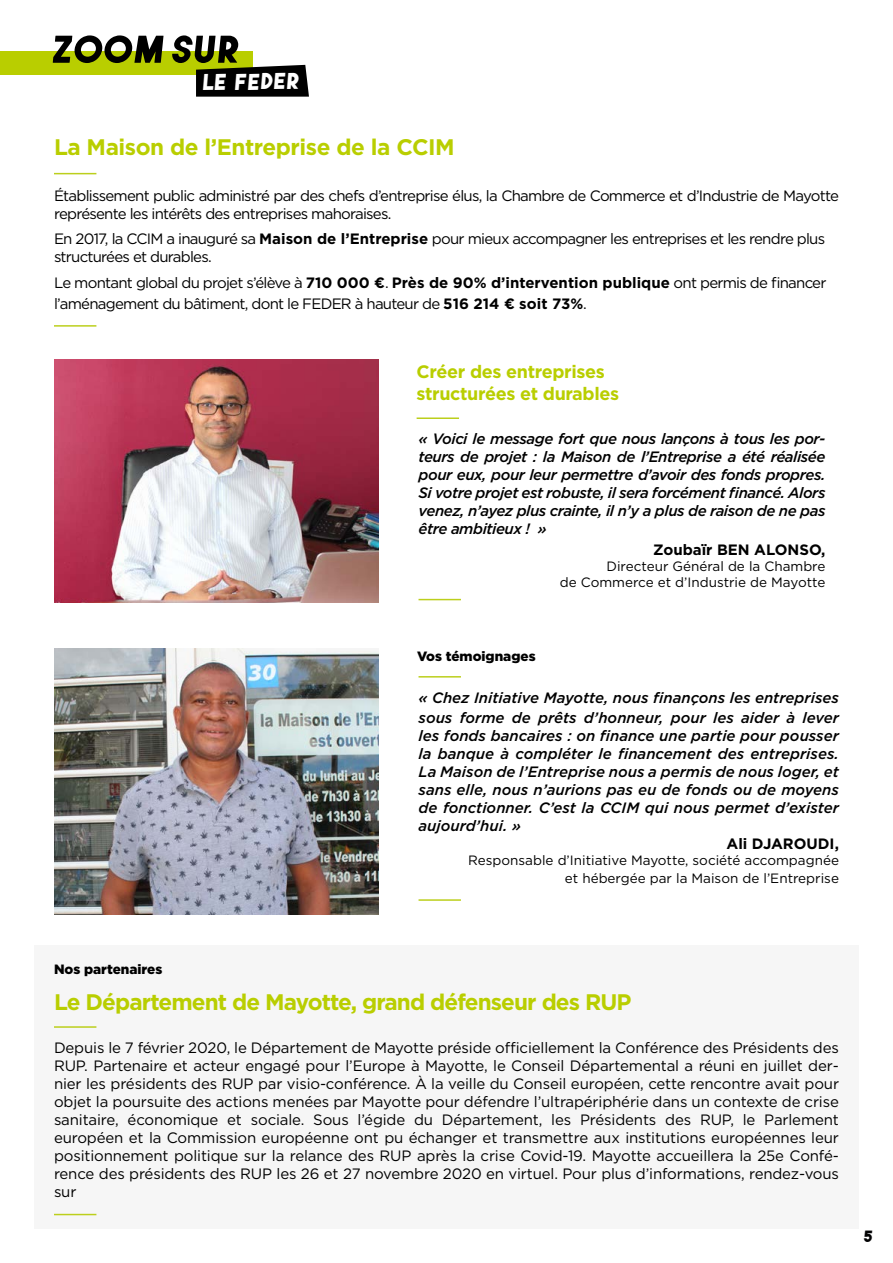
<style>
.page{position:relative;width:893px;height:1263px;background:#fff}
.page>*{position:absolute;margin:0;border:0;box-sizing:border-box;transform-origin:0 0}
.t1{font:50.4px "Genuine";color:#000}
.t2{font:29.25px "Genuine";color:#fff}
.t3{font:700 22.5px "Gotham";letter-spacing:-.04em;color:#b9ce00}
.t4{font:700 22.5px "Gotham";letter-spacing:-.02em;color:#b9ce00}
.t5{font:18.75px "Genuine";color:#020203}
.t6{font:700 18px "Gotham";letter-spacing:-.02em;color:#b9ce00}
.t7{font:15px/18px "Gotham";letter-spacing:-.05em;color:#000}
.t8{font:italic 500 15px/18px "Gotham";color:#000;text-align:justify}
.t9{font:700 15px "Gotham";color:#000}
.t10{font:13.5px "Gotham";color:#000}
.t11{font:900 13.5px "Gotham";color:#000}
.s1{font-weight:700}
</style>
<div class="page">
<div style="left:0;top:51px;width:253px;height:23px;background:#b9ce00"></div>
<svg style="left:196px;top:65px;width:113px;height:32px;background:#14150a"></svg>
<hr style="left:54px;top:173px;width:42px;height:1px;background:#bccf1c">
<hr style="left:418px;top:599px;width:43px;height:1px;background:#bccf1c">
<hr style="left:54px;top:325px;width:42px;height:2px;background:#bccf1c">
<hr style="left:418px;top:676px;width:43px;height:1px;background:#bccf1c">
<hr style="left:418px;top:899px;width:43px;height:2px;background:#bccf1c">
<img style="left:54px;top:360px;width:324px;height:243px">
<img style="left:54px;top:649px;width:324px;height:265px">
<div style="left:34px;top:945px;width:825px;height:284px;background:#f6f6f6"></div>
<hr style="left:54px;top:1026px;width:42px;height:2px;background:#bccf1c">
<hr style="left:54px;top:1214px;width:42px;height:1px;background:#bccf1c">
<hr style="left:417px;top:417px;width:42px;height:2px;background:#bccf1c">
<p class="t1" style="left:53px;top:16px;width:189px">zoom sur</p>
<p class="t2" style="left:203px;top:63px;width:99px;rotate:-1deg">le feder</p>
<p class="t4" style="left:54px;top:132px;width:402px">La Maison de l’Entreprise de la CCIM</p>
<p class="t7" style="left:54px;top:186px;width:786px">Établissement public administré par des chefs d’entreprise élus, la Chambre de Commerce et d’Industrie de Mayotte représente les intérêts des entreprises mahoraises.</p>
<p class="t7" style="left:54px;top:229px;width:773px">En 2017, la CCIM a inauguré sa <span class="s1">Maison de l’Entreprise</span> pour mieux accompagner les entreprises et les rendre plus structurées et durables.</p>
<p class="t7" style="left:54px;top:271px;width:774px;line-height:21px">Le montant global du projet s’élève à <span class="s1">710 000 €</span>. <span class="s1">Près de 90% d’intervention publique</span> ont permis de financer l’aménagement du bâtiment, dont le FEDER à hauteur de <span class="s1">516 214 € soit 73%</span>.</p>
<p class="t6" style="left:417px;top:360px;width:190px">Créer des entreprises</p>
<p class="t6" style="left:417px;top:382px;width:204px">structurées et durables</p>
<p class="t8" style="left:418px;top:429px;width:408px">« Voici le message fort que nous lançons à tous les por&shy;teurs de projet : la Maison de l’Entreprise a été réalisée pour eux, pour leur permettre d’avoir des fonds propres.<br>Si votre projet est robuste, il sera forcément financé. Alors venez, n’ayez plus crainte, il n’y a plus de raison de ne pas être ambitieux ! »</p>
<p class="t9" style="left:653px;top:539px;width:174px">Zoubaïr BEN ALONSO,</p>
<p class="t10" style="left:606px;top:557px;width:220px">Directeur Général de la Chambre</p>
<p class="t10" style="left:560px;top:574px;width:267px">de Commerce et d’Industrie de Mayotte</p>
<p class="t11" style="left:417px;top:647px;width:120px">Vos témoignages</p>
<p class="t8" style="left:418px;top:688px;width:422px;line-height:19.5px">« Chez Initiative Mayotte, nous finançons les entreprises sous forme de prêts d’honneur, pour les aider à lever</p>
<p class="t8" style="left:418px;top:726px;width:422px">les fonds bancaires : on finance une partie pour pousser la banque à compléter le financement des entreprises.<br>La Maison de l’Entreprise nous a permis de nous loger, et sans elle, nous n’aurions pas eu de fonds ou de moyens de fonctionner. C’est la CCIM qui nous permet d’exister aujourd’hui. »</p>
<p class="t9" style="left:726px;top:833px;width:114px">Ali DJAROUDI,</p>
<p class="t10" style="left:468px;top:851px;width:372px">Responsable d’Initiative Mayotte, société accompagnée</p>
<p class="t10" style="left:565px;top:869px;width:276px">et hébergée par la Maison de l’Entreprise</p>
<p class="t11" style="left:54px;top:960px;width:110px">Nos partenaires</p>
<p class="t3" style="left:54px;top:987px;width:579px">Le Département de Mayotte, grand défenseur des RUP</p>
<p class="t7" style="left:54px;top:1039px;width:787px;text-align:justify">Depuis le 7 février 2020, le Département de Mayotte préside officiellement la Conférence des Présidents des RUP. Partenaire et acteur engagé pour l’Europe à Mayotte, le Conseil Départemental a réuni en juillet der&shy;nier les présidents des RUP par visio-conférence. À la veille du Conseil européen, cette rencontre avait pour objet la poursuite des actions menées par Mayotte pour défendre l’ultrapériphérie dans un contexte de crise sanitaire, économique et sociale. Sous l’égide du Département, les Présidents des RUP, le Parlement européen et la Commission européenne ont pu échanger et transmettre aux institutions européennes leur positionnement politique sur la relance des RUP après la crise Covid-19. Mayotte accueillera la 25e Confé&shy;rence des présidents des RUP les 26 et 27 novembre 2020 en virtuel. Pour plus d’informations, rendez-vous sur</p>
<p class="t5" style="left:864px;top:1224px;width:11px">5</p>
</div>
